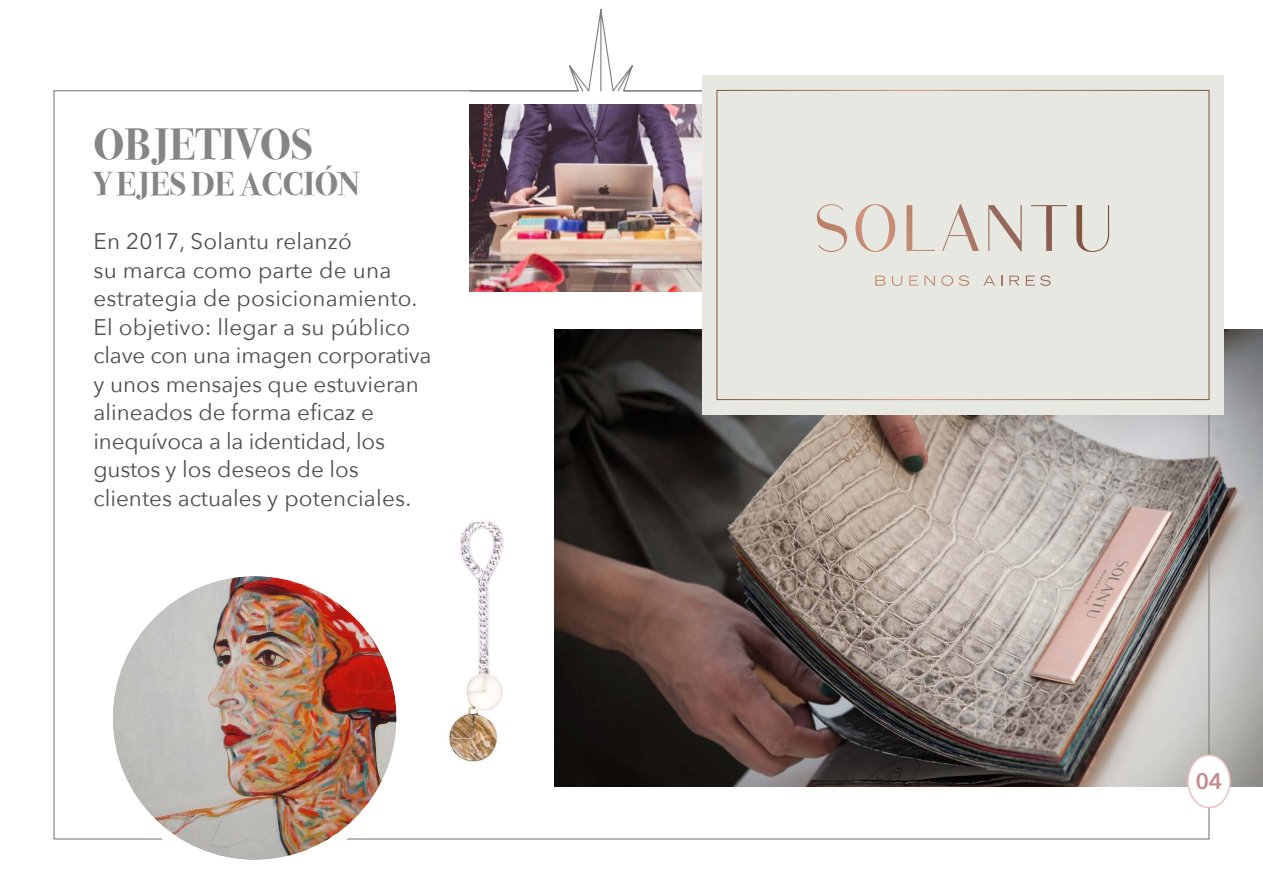
<style>
.page{position:relative;width:1263px;height:893px;background:#fff}
.page>*{position:absolute;margin:0;border:0;box-sizing:border-box;transform-origin:0 0}
.t1{font:700 43.5px "Bodoni Svty Two OSITCTT";color:#858585}
.t2{font:700 33px "Bodoni Svty Two OSITCTT";color:#858585}
.t3{font:22.5px/28.5px "Avenir Next";color:#4f4f4f}
.t4{font:600 22.5px "Avenir Next";color:#c7898e}
</style>
<div class="page">
<svg style="left:569px;top:9px;width:64px;height:81px"></svg>
<img style="left:1210px;top:329px;width:53px;height:458px">
<img style="left:53px;top:90px;width:1157px;height:750px">
<svg style="left:1186px;top:754px;width:45px;height:55px"></svg>
<img style="left:113px;top:576px;width:284px;height:284px;border-radius:142px">
<div style="left:102px;top:566px;width:305px;height:304px;border:10px solid #fff;border-radius:50%"></div>
<img style="left:445px;top:522px;width:178px;height:260px">
<div style="left:702px;top:75px;width:522px;height:340px;background:#e8e8e3"></div>
<svg style="left:716px;top:90px;width:493px;height:310px"></svg>
<svg style="left:817px;top:204px;width:30px;height:48px"></svg>
<svg style="left:855px;top:204px;width:40px;height:48px"></svg>
<svg style="left:906px;top:205px;width:29px;height:46px"></svg>
<svg style="left:942px;top:204px;width:37px;height:47px"></svg>
<svg style="left:988px;top:205px;width:34px;height:46px"></svg>
<svg style="left:1031px;top:205px;width:36px;height:46px"></svg>
<svg style="left:1076px;top:205px;width:33px;height:47px"></svg>
<svg style="left:875px;top:276px;width:10px;height:10px"></svg>
<svg style="left:892px;top:276px;width:10px;height:10px"></svg>
<svg style="left:909px;top:276px;width:9px;height:10px"></svg>
<svg style="left:924px;top:276px;width:11px;height:10px"></svg>
<svg style="left:941px;top:275px;width:12px;height:11px"></svg>
<svg style="left:959px;top:275px;width:10px;height:11px"></svg>
<svg style="left:983px;top:276px;width:12px;height:10px"></svg>
<svg style="left:1009px;top:276px;width:10px;height:10px"></svg>
<svg style="left:1026px;top:275px;width:25px;height:11px"></svg>
<h1 class="t1" style="left:94px;top:119px;width:193px">OB JETIVOS</h1>
<h2 class="t2" style="left:94px;top:165px;width:268px">Y EJES DE ACCIÓN</h2>
<p class="t3" style="left:94px;top:226px;width:340px">En 2017, Solantu relanzó<br>su marca como parte de una estrategia de posicionamiento.<br>El objetivo: llegar a su público clave con una imagen corporativa y unos mensajes que estuvieran alineados de forma eficaz e inequívoca a la identidad, los gustos y los deseos de los clientes actuales y potenciales.</p>
<p class="t4" style="left:1195px;top:762px;width:28px">04</p>
</div>
